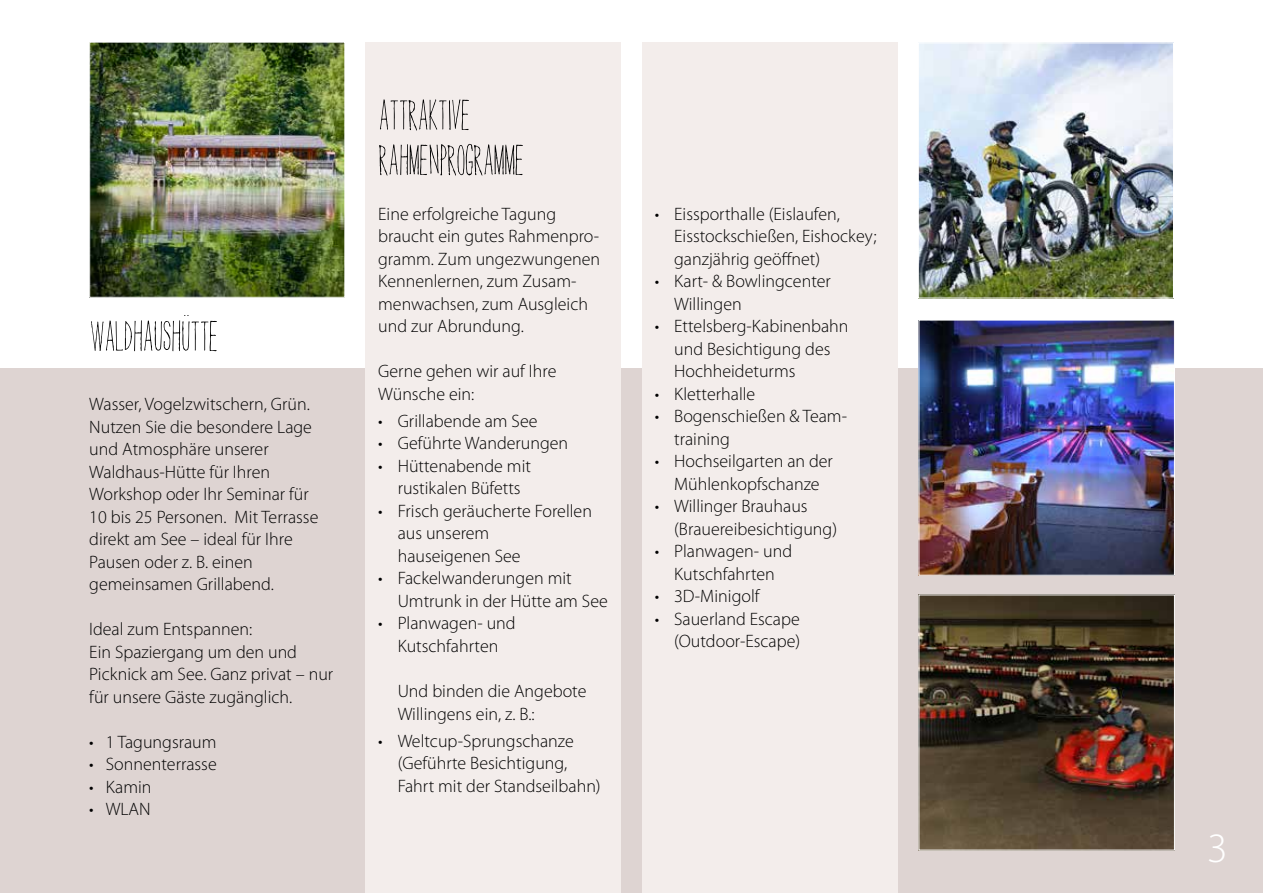
<style>
.page{position:relative;width:1263px;height:893px;background:#fff}
.page>*{position:absolute;margin:0;border:0;box-sizing:border-box;transform-origin:0 0}
.t1{font:72px "Men In Black Credits";color:#000}
.t2{font:300 42px "Myriad Pro";color:#fff}
.t3{font:300 18px/22.5px "Myriad Pro";color:#000}
</style>
<div class="page">
<div style="left:0;top:368px;width:1263px;height:525px;background:#ded4d2"></div>
<div style="left:365px;top:43px;width:256px;height:850px;background:#f3edeb"></div>
<div style="left:642px;top:43px;width:256px;height:850px;background:#f3edeb"></div>
<img style="left:91px;top:44px;width:252px;height:252px">
<div style="left:89px;top:42px;width:256px;height:256px;border:1px solid #fff"></div>
<img style="left:920px;top:45px;width:252px;height:251px">
<div style="left:918px;top:43px;width:256px;height:255px;border:1px solid #fff"></div>
<img style="left:920px;top:597px;width:253px;height:251px">
<img style="left:920px;top:322px;width:253px;height:252px">
<div style="left:918px;top:320px;width:257px;height:256px;border:1px solid #fff"></div>
<h1 class="t1" style="left:182px;top:249px;width:5px">.</h1>
<h1 class="t1" style="left:89px;top:284px;width:130px">WALDHAUSHUTTE</h1>
<p class="t3" style="left:89px;top:393px;width:231px">Wasser, Vogelzwitschern, Grün.<br>Nutzen Sie die besondere Lage und Atmosphäre unserer<br>Waldhaus-Hütte für Ihren<br>Workshop oder Ihr Seminar für<br>10 bis 25 Personen. Mit Terrasse direkt am See – ideal für Ihre<br>Pausen oder z. B. einen gemeinsamen Grillabend.</p>
<p class="t3" style="left:89px;top:618px;width:245px">Ideal zum Entspannen:<br>Ein Spaziergang um den und<br>Picknick am See. Ganz privat – nur für unsere Gäste zugänglich.</p>
<p class="t3" style="left:89px;top:730px;width:129px">• 1 Tagungsraum</p>
<p class="t3" style="left:89px;top:753px;width:129px">• Sonnenterrasse</p>
<p class="t3" style="left:89px;top:775px;width:64px">• Kamin</p>
<p class="t3" style="left:89px;top:798px;width:63px">• WLAN</p>
<h1 class="t1" style="left:378px;top:63px;width:93px">ATTRAKTIVE</h1>
<h1 class="t1" style="left:378px;top:108px;width:147px">RAHMENPROGRAMME</h1>
<p class="t3" style="left:378px;top:203px;width:223px">Eine erfolgreiche Tagung braucht ein gutes Rahmenpro&shy;gramm. Zum ungezwungenen<br>Kennenlernen, zum Zusam&shy;menwachsen, zum Ausgleich und zur Abrundung.</p>
<p class="t3" style="left:378px;top:360px;width:180px">Gerne gehen wir auf Ihre<br>Wünsche ein:</p>
<p class="t3" style="left:378px;top:410px;width:161px">• Grillabende am See</p>
<p class="t3" style="left:378px;top:432px;width:192px">• Geführte Wanderungen</p>
<p class="t3" style="left:378px;top:455px;width:154px;text-align:center">• Hüttenabende mit rustikalen Büfetts</p>
<p class="t3" style="left:398px;top:500px;width:196px;text-indent:-19px">• Frisch geräucherte Forellen aus unserem<br>hauseigenen See</p>
<p class="t3" style="left:398px;top:567px;width:212px;text-indent:-19px">• Fackelwanderungen mit<br>Umtrunk in der Hütte am See</p>
<p class="t3" style="left:378px;top:612px;width:139px;text-align:center">• Planwagen- und<br>Kutschfahrten</p>
<p class="t3" style="left:398px;top:680px;width:190px">Und binden die Angebote<br>Willingens ein, z. B.:</p>
<p class="t3" style="left:398px;top:729px;width:205px;text-indent:-19px">• Weltcup-Sprungschanze (Geführte Besichtigung,<br>Fahrt mit der Standseilbahn)</p>
<p class="t3" style="left:674px;top:203px;width:204px;text-indent:-19px">• Eissporthalle (Eislaufen,<br>Eisstockschießen, Eishockey; ganzjährig geöffnet)</p>
<p class="t3" style="left:674px;top:270px;width:158px;text-indent:-19px">• Kart- &amp; Bowlingcenter<br>Willingen</p>
<p class="t3" style="left:674px;top:315px;width:176px;text-indent:-19px">• Ettelsberg-Kabinenbahn und Besichtigung des<br>Hochheideturms</p>
<p class="t3" style="left:655px;top:383px;width:102px">• Kletterhalle</p>
<p class="t3" style="left:674px;top:405px;width:174px;text-indent:-19px">• Bogenschießen &amp; Team&shy;training</p>
<p class="t3" style="left:655px;top:450px;width:180px;text-align:center">• Hochseilgarten an der<br>Mühlenkopfschanze</p>
<p class="t3" style="left:674px;top:495px;width:164px;text-indent:-19px">• Willinger Brauhaus (Brauereibesichtigung)</p>
<p class="t3" style="left:655px;top:540px;width:139px;text-align:center">• Planwagen- und<br>Kutschfahrten</p>
<p class="t3" style="left:655px;top:585px;width:106px">• 3D-Minigolf</p>
<p class="t3" style="left:655px;top:608px;width:147px;text-align:right">• Sauerland Escape (Outdoor-Escape)</p>
<h2 class="t2" style="left:1207px;top:822px;width:22px">3</h2>
</div>
